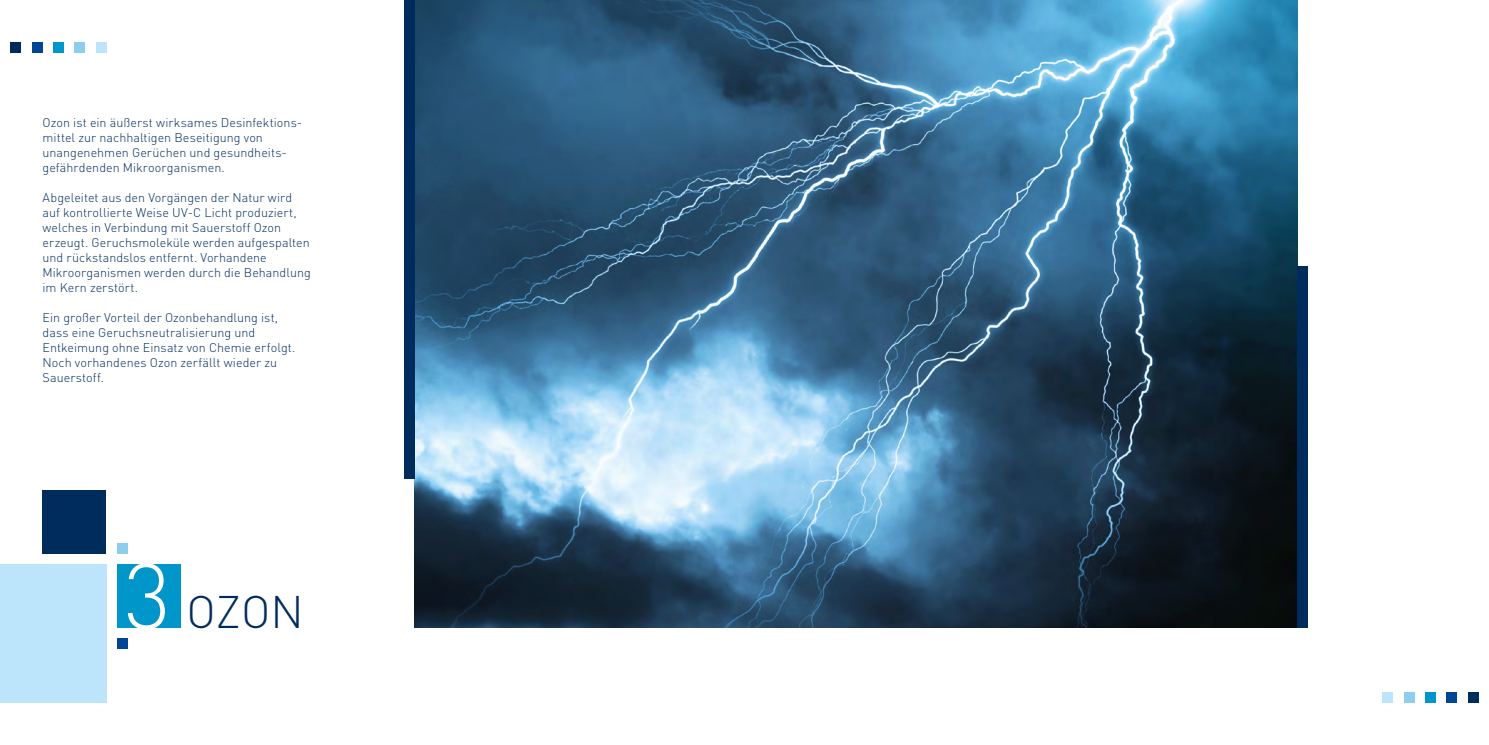
<style>
.page{position:relative;width:1489px;height:745px;background:#fff}
.page>*{position:absolute;margin:0;border:0;box-sizing:border-box;transform-origin:0 0}
.t1{font:300 91.25px "DIN";color:#fff}
.t2{font:300 45px "DIN";color:#002c5d}
.Headline_2{font:300 12.5px/15px "DIN";letter-spacing:.005em;color:#002c5d}
</style>
<div class="page">
<img style="left:415px;top:0;width:882px;height:627px">
<div style="left:43px;top:489px;width:63px;height:64px;background:#002c5d"></div>
<div style="left:0;top:563px;width:106px;height:139px;background:#bce4fa"></div>
<div style="left:117px;top:563px;width:64px;height:64px;background:#0096c9"></div>
<div style="left:117px;top:542px;width:11px;height:11px;background:#8ecded"></div>
<div style="left:117px;top:638px;width:11px;height:10px;background:#014694"></div>
<div style="left:11px;top:43px;width:10px;height:10px;background:#002c5d"></div>
<div style="left:32px;top:43px;width:11px;height:10px;background:#014694"></div>
<div style="left:96px;top:43px;width:10px;height:10px;background:#bce4fa"></div>
<div style="left:53px;top:43px;width:11px;height:10px;background:#0096c9"></div>
<div style="left:74px;top:43px;width:11px;height:10px;background:#8ecded"></div>
<div style="left:1467px;top:691px;width:11px;height:11px;background:#002c5d"></div>
<div style="left:1446px;top:691px;width:10px;height:11px;background:#014694"></div>
<div style="left:1382px;top:691px;width:11px;height:11px;background:#bce4fa"></div>
<div style="left:1424px;top:691px;width:11px;height:11px;background:#0096c9"></div>
<div style="left:1403px;top:691px;width:11px;height:11px;background:#8ecded"></div>
<div style="left:1297px;top:266px;width:10px;height:361px;background:#002c5d"></div>
<div style="left:404px;top:0;width:11px;height:478px;background:#002c5d"></div>
<p class="Headline_2" style="left:43px;top:115px;width:261px">Ozon ist ein äußerst wirksames Desinfektions&shy;mittel zur nachhaltigen Beseitigung von unangenehmen Gerüchen und gesundheits&shy;gefährdenden Mikroorganismen.</p>
<p class="Headline_2" style="left:43px;top:190px;width:270px">Abgeleitet aus den Vorgängen der Natur wird auf kontrollierte Weise UV-C Licht produziert, welches in Verbindung mit Sauerstoff Ozon erzeugt. Geruchsmoleküle werden aufgespalten und rückstandslos entfernt. Vorhandene Mikroorganismen werden durch die Behandlung im Kern zerstört.</p>
<p class="Headline_2" style="left:43px;top:310px;width:254px">Ein großer Vorteil der Ozonbehandlung ist, dass eine Geruchsneutralisierung und Entkeimung ohne Einsatz von Chemie erfolgt.<br>Noch vorhandenes Ozon zerfällt wieder zu Sauerstoff.</p>
<p class="t1" style="left:124px;top:539px;width:48px">3</p>
<p class="t2" style="left:186px;top:583px;width:119px">OZON</p>
</div>
